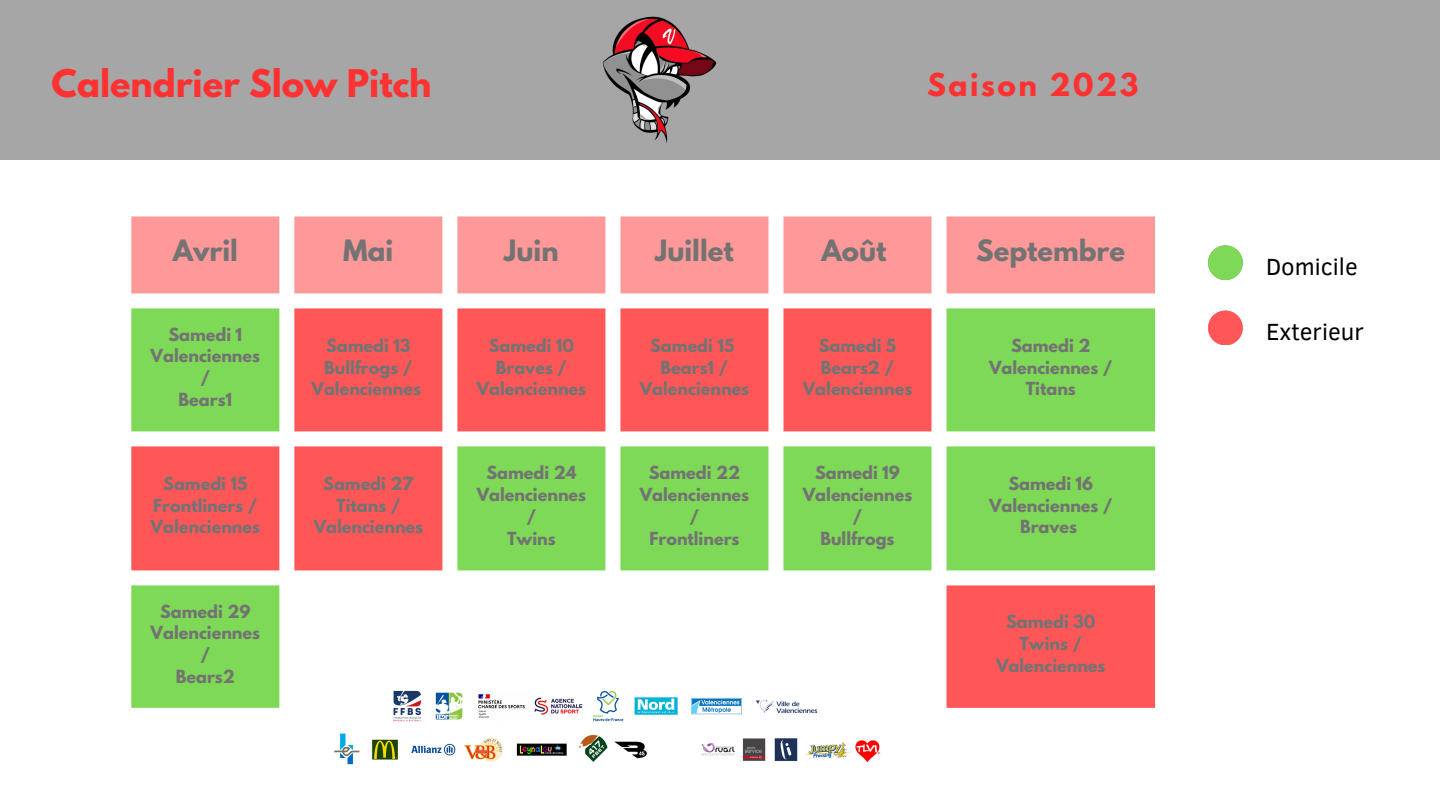
<style>
.page{position:relative;width:1440px;height:810px;background:#fff}
.page>*{position:absolute;margin:0;border:0;box-sizing:border-box;transform-origin:0 0}
.t1{font:700 33.8px "League Spartan";color:#ff3131}
.t2{font:700 28px "League Spartan";letter-spacing:.09em;color:#ff3131}
.t3{font:700 26px "League Spartan";color:#737373}
.t4{font:24px "Clear Sans";color:#000}
.t5{font:700 16px/21.8px "League Spartan";color:#737373;text-align:center}
</style>
<div class="page">
<div style="left:0;top:0;width:1440px;height:160px;background:#a6a6a6"></div>
<div style="left:1208px;top:245px;width:35px;height:35px;background:#7ed957;border-radius:50%"></div>
<div style="left:1208px;top:311px;width:35px;height:34px;background:#ff5757;border-radius:50%"></div>
<svg style="left:131px;top:216px;width:1024px;height:77px;background:#ffa1a1"></svg>
<svg style="left:131px;top:308px;width:1024px;height:400px;background:#c7aa72"></svg>
<svg style="left:294px;top:585px;width:638px;height:123px"></svg>
<img style="left:328px;top:679px;width:564px;height:86px">
<img style="left:602px;top:16px;width:115px;height:127px">
<div style="left:655px;top:732px;width:40px;height:40px;background:#fff;border-radius:50%"></div>
<h1 class="t1" style="left:52px;top:67px;width:381px">Calendrier Slow Pitch</h1>
<h2 class="t2" style="left:927px;top:71px;width:213px">Saison 2023</h2>
<h3 class="t3" style="left:173px;top:237px;width:67px">Avril</h3>
<h3 class="t3" style="left:343px;top:237px;width:52px">Mai</h3>
<h3 class="t3" style="left:504px;top:237px;width:56px">Juin</h3>
<h3 class="t3" style="left:655px;top:237px;width:80px">Juillet</h3>
<h3 class="t3" style="left:821px;top:237px;width:66px">Août</h3>
<h3 class="t3" style="left:976px;top:237px;width:151px">Septembre</h3>
<p class="t5" style="left:151px;top:325px;width:111px">Samedi 1<br>Valenciennes /<br>Bears1</p>
<p class="t5" style="left:311px;top:337px;width:111px">Samedi 13<br>Bullfrogs /<br>Valenciennes</p>
<p class="t5" style="left:477px;top:337px;width:111px">Samedi 10<br>Braves /<br>Valenciennes</p>
<p class="t5" style="left:640px;top:337px;width:111px">Samedi 15<br>Bears1 /<br>Valenciennes</p>
<p class="t5" style="left:803px;top:337px;width:111px">Samedi 5<br>Bears2 /<br>Valenciennes</p>
<p class="t5" style="left:989px;top:337px;width:125px">Samedi 2<br>Valenciennes /<br>Titans</p>
<p class="t5" style="left:151px;top:475px;width:111px">Samedi 15<br>Frontliners /<br>Valenciennes</p>
<p class="t5" style="left:314px;top:475px;width:111px">Samedi 27<br>Titans /<br>Valenciennes</p>
<p class="t5" style="left:477px;top:464px;width:111px">Samedi 24<br>Valenciennes /<br>Twins</p>
<p class="t5" style="left:640px;top:464px;width:111px">Samedi 22<br>Valenciennes /<br>Frontliners</p>
<p class="t5" style="left:803px;top:464px;width:111px">Samedi 19<br>Valenciennes /<br>Bullfrogs</p>
<p class="t5" style="left:989px;top:475px;width:125px">Samedi 16<br>Valenciennes /<br>Braves</p>
<p class="t5" style="left:151px;top:602px;width:111px">Samedi 29<br>Valenciennes /<br>Bears2</p>
<p class="t5" style="left:996px;top:613px;width:111px">Samedi 30<br>Twins /<br>Valenciennes</p>
<h3 class="t4" style="left:1266px;top:249px;width:93px">Domicile</h3>
<h3 class="t4" style="left:1266px;top:314px;width:99px">Exterieur</h3>
</div>
